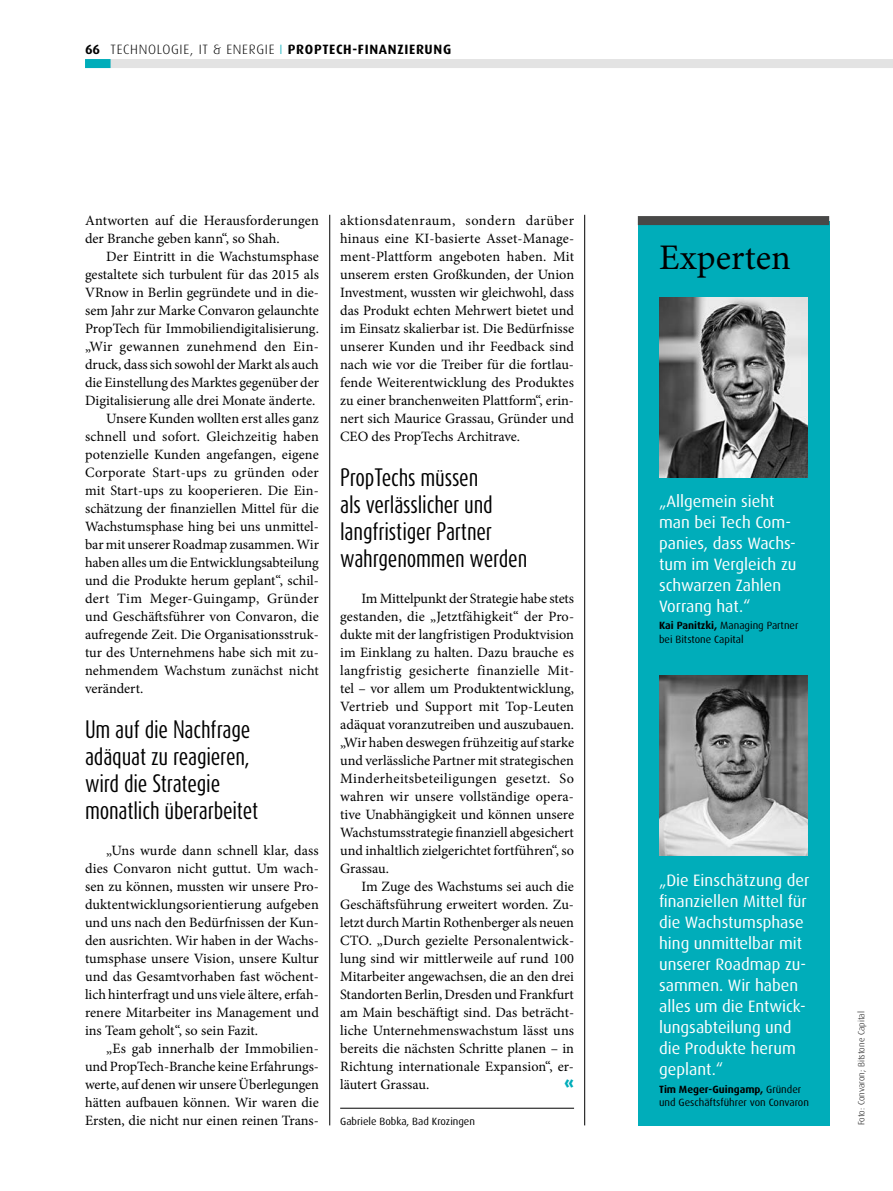
<style>
.page{position:relative;width:893px;height:1191px;background:#fff}
.page>*{position:absolute;margin:0;border:0;box-sizing:border-box;transform-origin:0 0}
.t1{font:36px "Minion Pro";color:#000}
.t2{font:21px/27px "Dax Compact";letter-spacing:-.01em;color:#000}
.t3{font:16.5px/21px "Dax";color:#fff}
.t4{font:900 16.5px "Dax";color:#00adba}
.t5{font:14.25px/18px "Minion Pro";color:#000;text-align:justify}
.t6{font:14.25px "Minion Pro";letter-spacing:.02em;color:#000}
.t7{font:14.25px "Minion Pro";letter-spacing:.025em;color:#000}
.t8{font:700 13.5px "Dax";letter-spacing:.05em;color:#000}
.t9{font:10.5px/13.5px "Dax";color:#000}
.t10{font:300 9px "Dax";color:#000}
.s1{font-weight:300}
.s2{font-weight:300;color:#00adba}
.s3{font-weight:700}
</style>
<div class="page">
<div style="left:85px;top:59px;width:808px;height:9px;background:#e3e3e3"></div>
<div style="left:85px;top:59px;width:26px;height:9px;background:#00adba"></div>
<hr style="left:584px;top:215px;width:1px;height:910px;background:#000">
<hr style="left:329px;top:215px;width:1px;height:910px;background:#000">
<hr style="left:340px;top:1108px;width:234px;height:1px;background:#000">
<div style="left:638px;top:221px;width:191px;height:904px;background:#00adba"></div>
<div style="left:638px;top:216px;width:191px;height:9px;background:#484847"></div>
<img style="left:659px;top:297px;width:149px;height:180px">
<img style="left:659px;top:675px;width:149px;height:180px">
<p class="t8" style="left:85px;top:41px;width:368px">66 <span class="s1">TECHNOLOGIE, IT &amp; ENERGIE</span> <span class="s2">I</span> PROPTECH-FINANZIERUNG</p>
<p class="t5" style="left:85px;top:212px;width:235px">Antworten auf die Herausforderungen der Branche geben kann“, so Shah.</p>
<p class="t5" style="left:106px;top:248px;width:214px">Der Eintritt in die Wachstumsphase</p>
<p class="t5" style="left:85px;top:266px;width:235px">gestaltete sich turbulent für das 2015 als</p>
<p class="t5" style="left:85px;top:284px;width:235px">VRnow in Berlin gegründete und in die-</p>
<p class="t5" style="left:85px;top:302px;width:235px">sem Jahr zur Marke Convaron gelaunchte</p>
<p class="t5" style="left:85px;top:320px;width:235px">PropTech für Immobiliendigitalisierung.</p>
<p class="t6" style="left:85px;top:337px;width:235px">„Wir gewannen zunehmend den Ein-</p>
<p class="t5" style="left:85px;top:355px;width:235px">druck, dass sich sowohl der Markt als auch</p>
<p class="t5" style="left:85px;top:373px;width:235px">die Einstellung des Marktes gegenüber der</p>
<p class="t5" style="left:85px;top:391px;width:232px">Digitalisierung alle drei Monate änderte.</p>
<p class="t5" style="left:106px;top:409px;width:214px">Unsere Kunden wollten erst alles ganz</p>
<p class="t5" style="left:85px;top:427px;width:235px">schnell und sofort. Gleichzeitig haben</p>
<p class="t5" style="left:85px;top:445px;width:235px">potenzielle Kunden angefangen, eigene</p>
<p class="t6" style="left:85px;top:463px;width:235px">Corporate Start-ups zu gründen oder</p>
<p class="t5" style="left:85px;top:481px;width:235px">mit Start-ups zu kooperieren. Die Ein-</p>
<p class="t5" style="left:85px;top:499px;width:235px">schätzung der finanziellen Mittel für die</p>
<p class="t5" style="left:85px;top:517px;width:235px">Wachstumsphase hing bei uns unmittel-</p>
<p class="t5" style="left:85px;top:535px;width:235px">bar mit unserer Roadmap zusammen. Wir</p>
<p class="t5" style="left:85px;top:553px;width:235px">haben alles um die Entwicklungsabteilung</p>
<p class="t5" style="left:85px;top:571px;width:235px">und die Produkte herum geplant“, schil-</p>
<p class="t7" style="left:85px;top:589px;width:235px">dert Tim Meger-Guingamp, Gründer</p>
<p class="t5" style="left:85px;top:607px;width:235px">und Geschäftsführer von Convaron, die</p>
<p class="t5" style="left:85px;top:625px;width:235px">aufregende Zeit. Die Organisationsstruk-</p>
<p class="t5" style="left:85px;top:643px;width:235px">tur des Unternehmens habe sich mit zu-</p>
<p class="t5" style="left:85px;top:661px;width:235px">nehmendem Wachstum zunächst nicht</p>
<p class="t5" style="left:85px;top:679px;width:60px">verändert.</p>
<h2 class="t2" style="left:85px;top:716px;width:175px">Um auf die Nachfrage adäquat zu reagieren, wird die Strategie monatlich überarbeitet</h2>
<p class="t5" style="left:85px;top:842px;width:235px;text-indent:21px">„Uns wurde dann schnell klar, dass dies Convaron nicht guttut. Um wach&shy;sen zu können, mussten wir unsere Pro&shy;duktentwicklungsorientierung aufgeben und uns nach den Bedürfnissen der Kun&shy;den ausrichten. Wir haben in der Wachs&shy;tumsphase unsere Vision, unsere Kultur und das Gesamtvorhaben fast wöchent&shy;lich hinterfragt und uns viele ältere, erfah&shy;renere Mitarbeiter ins Management und ins Team geholt“, so sein Fazit.</p>
<p class="t5" style="left:85px;top:1039px;width:235px;text-indent:21px">„Es gab innerhalb der Immobilien&shy;und PropTech-Branche keine Erfahrungs&shy;werte, auf denen wir unsere Überlegungen hätten aufbauen können. Wir waren die Ersten, die nicht nur einen reinen Trans-</p>
<p class="t5" style="left:340px;top:211px;width:235px">aktionsdatenraum, sondern darüber hinaus eine KI-basierte Asset-Manage&shy;ment-Plattform angeboten haben. Mit unserem ersten Großkunden, der Union Investment, wussten wir gleichwohl, dass das Produkt echten Mehrwert bietet und im Einsatz skalierbar ist. Die Bedürfnisse unserer Kunden und ihr Feedback sind nach wie vor die Treiber für die fortlau&shy;fende Weiterentwicklung des Produktes zu einer branchenweiten Plattform“, erin&shy;nert sich Maurice Grassau, Gründer und CEO des PropTechs Architrave.</p>
<h2 class="t2" style="left:340px;top:464px;width:189px">PropTechs müssen<br>als verlässlicher und langfristiger Partner wahrgenommen werden</h2>
<p class="t5" style="left:340px;top:590px;width:235px;text-indent:21px">Im Mittelpunkt der Strategie habe stets gestanden, die „Jetztfähigkeit“ der Pro&shy;dukte mit der langfristigen Produktvision im Einklang zu halten. Dazu brauche es langfristig gesicherte finanzielle Mit&shy;tel – vor allem um Produktentwicklung, Vertrieb und Support mit Top-Leuten adäquat voranzutreiben und auszubauen. „Wir haben deswegen frühzeitig auf starke und verlässliche Partner mit strategischen Minderheitsbeteiligungen gesetzt. So wahren wir unsere vollständige opera&shy;tive Unabhängigkeit und können unsere Wachstumsstrategie finanziell abgesichert und inhaltlich zielgerichtet fortführen“, so Grassau.</p>
<p class="t5" style="left:340px;top:877px;width:235px;text-indent:21px">Im Zuge des Wachstums sei auch die Geschäftsführung erweitert worden. Zu&shy;letzt durch Martin Rothenberger als neuen CTO. „Durch gezielte Personalentwick&shy;lung sind wir mittlerweile auf rund 100<br>Mitarbeiter angewachsen, die an den drei Standorten Berlin, Dresden und Frankfurt am Main beschäftigt sind. Das beträcht&shy;liche Unternehmenswachstum lässt uns bereits die nächsten Schritte planen – in Richtung internationale Expansion“, er&shy;läutert Grassau.</p>
<p class="t4" style="left:564px;top:1074px;width:11px">«</p>
<p class="t9" style="left:340px;top:1115px;width:136px">Gabriele Bobka, Bad Krozingen</p>
<h1 class="t1" style="left:659px;top:234px;width:133px">Experten</h1>
<p class="t3" style="left:659px;top:490px;width:139px">„Allgemein sieht man bei Tech Com&shy;panies, dass Wachs&shy;tum im Vergleich zu schwarzen Zahlen<br>Vorrang hat.“</p>
<p class="t9" style="left:659px;top:619px;width:141px"><span class="s3">Kai Panitzki,</span> Managing Partner bei Bitstone Capital</p>
<p class="t3" style="left:659px;top:869px;width:152px">„Die Einschätzung der finanziellen Mittel für die Wachstumsphase hing unmittelbar mit unserer Roadmap zu&shy;sammen. Wir haben alles um die Entwick&shy;lungsabteilung und die Produkte herum geplant.“</p>
<p class="t9" style="left:659px;top:1082px;width:151px"><span class="s3">Tim Meger-Guingamp,</span> Gründer und Geschäftsführer von Convaron</p>
<p class="t10" style="left:856px;top:1125px;width:116px;rotate:-90deg">Foto: Convaron; Bitstone Capital</p>
</div>
